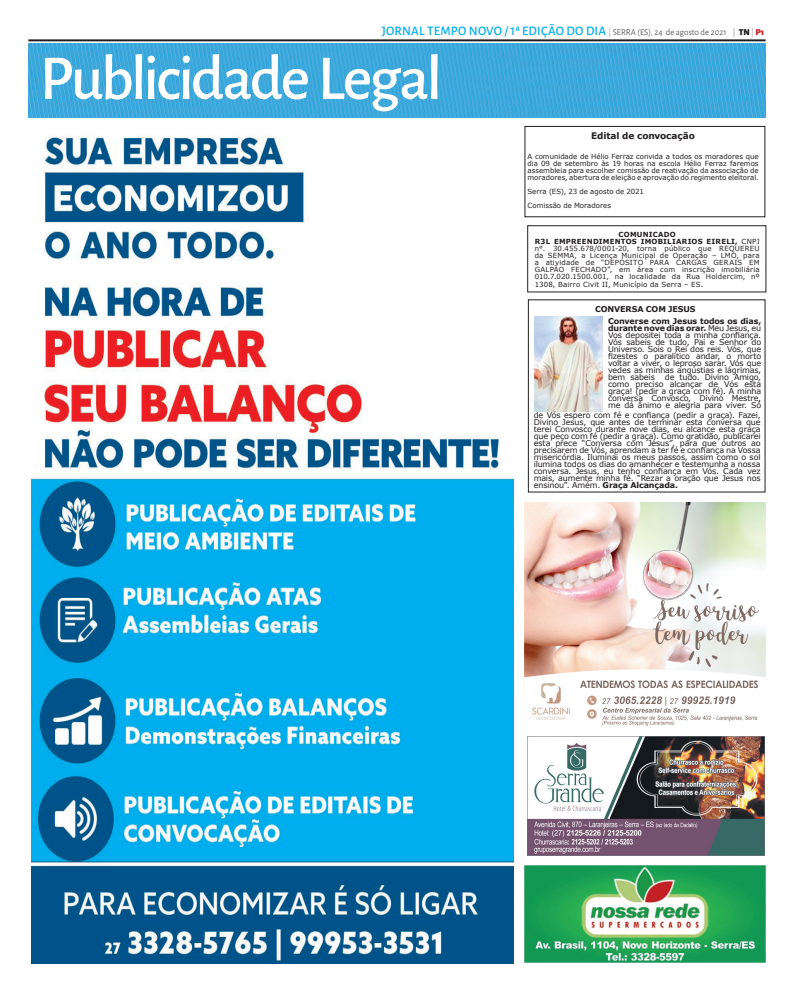
<style>
.page{position:relative;width:794px;height:993px;background:#fff}
.page>*{position:absolute;margin:0;border:0;box-sizing:border-box;transform-origin:0 0}
.t1{font:500 64px "Alegreya Sans";letter-spacing:-.045em;color:#fff}
.t2{font:500 13px "Alegreya Sans";letter-spacing:.015em;color:#00aeef}
.t3{font:700 9px "Verdana";letter-spacing:-.01em;color:#231f20}
.t4{font:8px/7px "Verdana";letter-spacing:-.02em;color:#231f20;text-align:justify}
.t5{font:700 8px/11.2px "Verdana";letter-spacing:-.01em;color:#231f20}
.t6{font:7px/7px "Verdana";letter-spacing:.025em;color:#231f20}
.t7{font:7px/14px "Verdana";color:#231f20}
.s1{font-weight:700;font-size:9px;color:#bcbdc0}
.s2{font-weight:300;font-size:9px;color:#231f20}
.s3{font-weight:900;font-size:9px;color:#231f20}
.s4{font-weight:900;font-size:9px;color:#d1232a}
.s5{font-weight:700}
</style>
<div class="page">
<hr style="left:28px;top:39px;width:737px;height:2px;background:#231f20">
<img style="left:29px;top:43px;width:736px;height:75px">
<img style="left:534px;top:316px;width:69px;height:95px">
<div style="left:527px;top:225px;width:239px;height:67px;border:1px solid #231f20"></div>
<img style="left:524px;top:502px;width:241px;height:224px">
<img style="left:527px;top:736px;width:237px;height:119px">
<div style="left:524px;top:126px;width:241px;height:91px;border:1px solid #231f20"></div>
<img style="left:31px;top:135px;width:482px;height:827px">
<img style="left:524px;top:865px;width:241px;height:97px">
<h2 class="t2" style="left:382px;top:22px;width:384px">JORNAL TEMPO NOVO / 1ª EDIÇÃO DO DIA <span class="s1">|</span> <span class="s2">SERRA (ES), 24 de agosto de 2021</span> <span class="s1">|</span> <span class="s3">TN</span> <span class="s1">|</span> <span class="s4">P1</span></h2>
<h1 class="t1" style="left:40px;top:33px;width:404px">Publicidade Legal</h1>
<p class="t3" style="left:591px;top:129px;width:105px">Edital de convocação</p>
<p class="t6" style="left:527px;top:153px;width:233px;text-align:justify">A comunidade de Hélio Ferraz convida a todos os moradores que dia 09 de setembro às 19 horas na escola Hélio Ferraz faremos assembleia para escolher comissão de reativação da associação de moradores, abertura de eleição e aprovação do regimento eleitoral.</p>
<p class="t7" style="left:527px;top:184px;width:118px">Serra (ES), 23 de agosto de 2021<br>Comissão de Moradores</p>
<p class="t6" style="left:535px;top:231px;width:226px;text-indent:84px"><span class="s5">COMUNICADO<br>R3L EMPREENDIMENTOS IMOBILIARIOS EIRELI,</span> CNPJ n°. 30.455.678/0001-20, torna público que REQUEREU da SEMMA, a Licença Municipal de Operação – LMO, para a atividade de “DEPÓSITO PARA CARGAS GERAIS EM GALPÃO FECHADO”, em área com inscrição imobiliária 010.7.020.1500.001, na localidade da Rua Holdercim, nº 1308, Bairro Civit II, Município da Serra – ES.</p>
<p class="t5" style="left:608px;top:303px;width:155px;text-indent:-13px">CONVERSA COM JESUS<br>Converse com Jesus todos os dias,</p>
<p class="t4" style="left:608px;top:324px;width:155px"><span class="s5">durante nove dias orar.</span> Meu Jesus, eu Vos depositei toda a minha confiança.<br>Vós sabeis de tudo, Pai e Senhor do Universo. Sois o Rei dos reis. Vós, que fizestes o paralítico andar, o morto voltar a viver, o leproso sarar. Vós que vedes as minhas angústias e lágrimas, bem sabeis</p>
<p class="t4" style="left:608px;top:373px;width:155px;text-indent:57px">de tudo. Divino Amigo, como preciso alcançar de Vós esta graça! (pedir a graça com fé). A minha conversa Convosco, Divino Mestre, me dá ânimo e alegria para viver. Só</p>
<p class="t4" style="left:534px;top:411px;width:228px">de Vós espero com fé e confiança (pedir a graça). Fazei, Divino Jesus, que antes de terminar esta conversa que terei Convosco durante nove dias, eu alcance esta graça que peço com fé (pedir a graça). Como gratidão, publicarei esta prece “Conversa com Jesus”, para que outros ao precisarem de Vós, aprendam a ter fé e confiança na Vossa misericórdia. Iluminai os meus passos, assim como o sol ilumina todos os dias do amanhecer e testemunha a nossa conversa. Jesus, eu tenho confiança em Vós. Cada vez mais, aumente minha fé. “Rezar a oração que Jesus nos ensinou”. Amém. <span class="s5">Graça Alcançada.</span></p>
</div>
